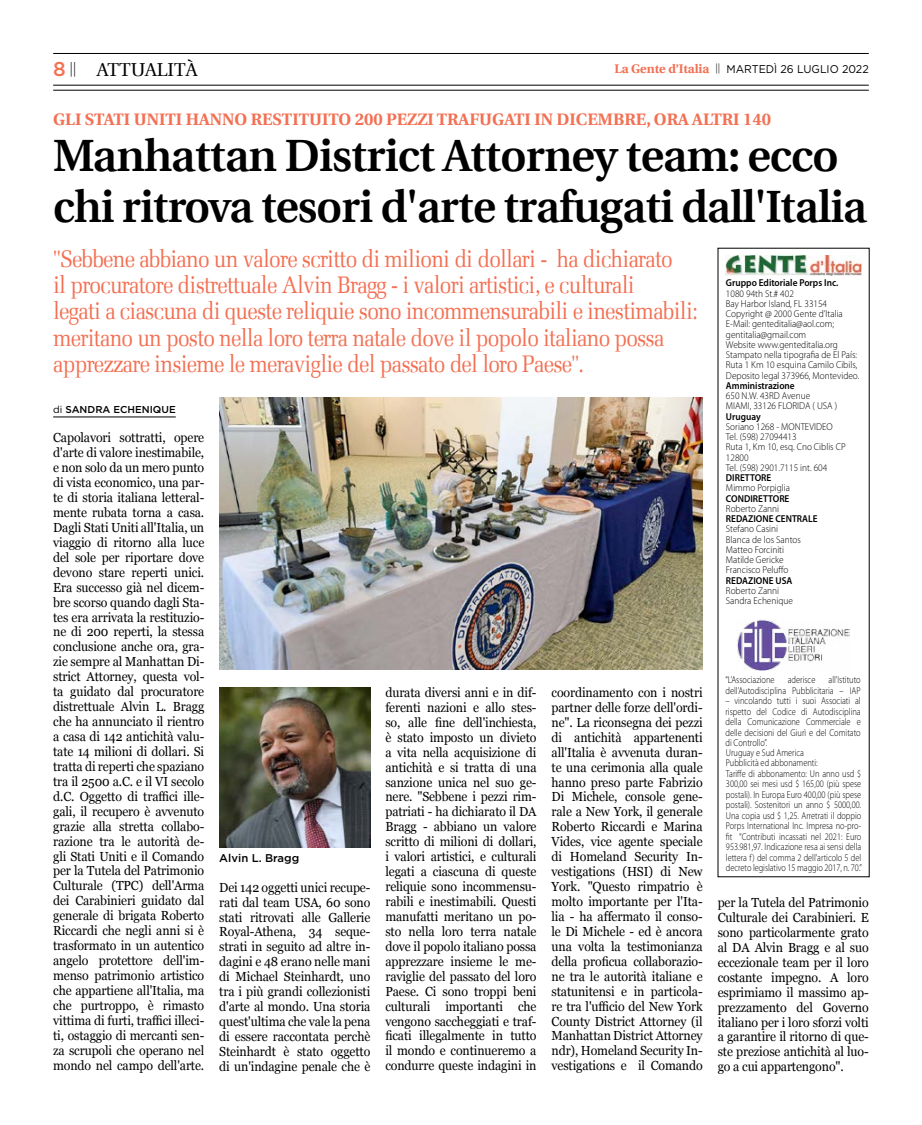
<style>
.page{position:relative;width:922px;height:1125px;background:#fff}
.page>*{position:absolute;margin:0;border:0;box-sizing:border-box;transform-origin:0 0}
.t1{font:600 45.25px/51.2px "Utopia";letter-spacing:-.02em;color:#000}
.t2{font:300 24px/26.2px "Melior";letter-spacing:-.04em;color:#f37053;scale:.87 1}
.t3{font:18.75px "Utopia";color:#000}
.t4{font:700 16.62px "Utopia";color:#f37053}
.t5{font:300 14.62px "Myriad Pro";color:#000}
.t6{font:13.12px/15px "Georgia";letter-spacing:-.01em;color:#000;text-align:justify;scale:.94 1}
.t7{font:11.25px "Gotham";color:#000;scale:.95 1}
.t8{font:500 11.25px "Gotham";color:#000}
.t9{font:300 10px/10.2px "Myriad Pro";color:#000;scale:.93 1}
.t10{font:300 10px/10.5px "Myriad Pro";color:#000;scale:.83 1}
.t11{font:300 10px/10.5px "Myriad Pro";color:#000;text-align:right;scale:.84 1}
.t12{font:600 10px "Myriad Pro";color:#000;scale:.93 1}
.t13{font:500 10px "Gotham";color:#000}
.s1{font-family:"Gotham";font-weight:500;font-size:20px;color:#f37053}
.s2{font-family:"Utopia";font-weight:700;font-size:12.5px;color:#f37053}
.s3{font-weight:400}
</style>
<div class="page">
<hr style="left:53px;top:53px;width:815px;height:1px;background:#000">
<hr style="left:53px;top:90px;width:815px;height:1px;background:#000">
<hr style="left:53px;top:85px;width:815px;height:1px;background:#000">
<img style="left:737px;top:620px;width:112px;height:50px">
<img style="left:725px;top:255px;width:136px;height:21px">
<hr style="left:53px;top:417px;width:123px;height:1px;background:#000">
<img style="left:219px;top:398px;width:483px;height:271px">
<img style="left:219px;top:687px;width:151px;height:160px">
<h3 class="t3" style="left:97px;top:60px;width:102px">ATTUALITÀ</h3>
<p class="t5" style="left:53px;top:59px;width:24px"><span class="s1">8</span> ||</p>
<p class="t7" style="left:614px;top:62px;width:269px"><span class="s2">La Gente d’Italia</span> <sup>||</sup> MARTEDÌ 26 LUGLIO 2022</p>
<p class="t4" style="left:53px;top:110px;width:719px">GLI STATI UNITI HANNO RESTITUITO 200 PEZZI TRAFUGATI IN DICEMBRE, ORA ALTRI 140</p>
<h1 class="t1" style="left:53px;top:130px;width:815px">Manhattan District Attorney team: ecco chi ritrova tesori d'arte trafugati dall'Italia</h1>
<p class="t2" style="left:53px;top:248px;width:742px">"Sebbene abbiano un valore scritto di milioni di dollari - ha dichiarato<br>il procuratore distrettuale Alvin Bragg - i valori artistici, e culturali<br>legati a ciascuna di queste reliquie sono incommensurabili e inestimabili: meritano un posto nella loro terra natale dove il popolo italiano possa apprezzare insieme le meraviglie del passato del loro Paese".</p>
<p class="t12" style="left:725px;top:277px;width:122px">Gruppo Editoriale Porps Inc.</p>
<p class="t9" style="left:725px;top:288px;width:145px">1080 94th St.# 402<br>Bay Harbor Island, FL 33154<br>Copyright @ 2000 Gente d’Italia<br>E-Mail: genteditalia@aol.com; gentitalia@gmail.com<br>Website www.genteditalia.org<br>Stampato nella tipografia de El País:<br>Ruta 1 Km 10 esquina Camilo Cibils,<br>Deposito legal 373966, Montevideo.</p>
<p class="t12" style="left:725px;top:379px;width:75px">Amministrazione</p>
<p class="t9" style="left:725px;top:390px;width:121px">650 N.W. 43RD Avenue<br>MIAMI, 33126 FLORIDA ( USA )</p>
<p class="t12" style="left:725px;top:410px;width:39px">Uruguay</p>
<p class="t9" style="left:725px;top:421px;width:130px">Soriano 1268 - MONTEVIDEO<br>Tel. (598) 27094413<br>Ruta 1, Km 10, esq. Cno Ciblis CP<br>12800<br>Tel. (598) 2901.7115 int. 604</p>
<p class="t12" style="left:725px;top:471px;width:50px">DIRETTORE</p>
<p class="t9" style="left:725px;top:483px;width:70px">Mimmo Porpiglia</p>
<p class="t12" style="left:725px;top:492px;width:70px">CONDIRETTORE</p>
<p class="t9" style="left:725px;top:503px;width:59px">Roberto Zanni</p>
<p class="t12" style="left:725px;top:512px;width:100px">REDAZIONE CENTRALE</p>
<p class="t9" style="left:725px;top:524px;width:82px">Stefano Casini<br>Blanca de los Santos<br>Matteo Forciniti<br>Matilde Gericke<br>Francisco Peluffo</p>
<p class="t12" style="left:725px;top:574px;width:73px">REDAZIONE USA</p>
<p class="t9" style="left:725px;top:585px;width:73px">Roberto Zanni<br>Sandra Echenique</p>
<p class="t13" style="left:53px;top:403px;width:124px"><span class="s3">di</span> SANDRA ECHENIQUE</p>
<p class="t6" style="left:53px;top:430px;width:162px">Capolavori sottratti, opere d'arte di valore inestimabile, e non solo da un mero punto di vista economico, una par&shy;te di storia italiana letteral&shy;mente rubata torna a casa.<br>Dagli Stati Uniti all'Italia, un viaggio di ritorno alla luce del sole per riportare dove devono stare reperti unici.<br>Era successo già nel dicem&shy;bre scorso quando dagli Sta&shy;tes era arrivata la restituzio&shy;ne di 200 reperti, la stessa conclusione anche ora, gra&shy;zie sempre al Manhattan Di&shy;strict Attorney, questa vol&shy;ta guidato dal procuratore distrettuale Alvin L. Bragg che ha annunciato il rientro a casa di 142 antichità valu&shy;tate 14 milioni di dollari. Si tratta di reperti che spaziano tra il 2500 a.C. e il VI secolo d.C. Oggetto di traffici ille&shy;gali, il recupero è avvenuto grazie alla stretta collabo&shy;razione tra le autorità de&shy;gli Stati Uniti e il Comando per la Tutela del Patrimonio Culturale (TPC) dell'Arma dei Carabinieri guidato dal generale di brigata Roberto Riccardi che negli anni si è trasformato in un autentico angelo protettore dell'im&shy;menso patrimonio artistico che appartiene all'Italia, ma che purtroppo, è rimasto vittima di furti, traffici illeci&shy;ti, ostaggio di mercanti sen&shy;za scrupoli che operano nel mondo nel campo dell'arte.</p>
<p class="t11" style="left:725px;top:674px;width:162px">all’Istituto<br>dell’Autodisciplina Pubblicitaria – IAP</p>
<p class="t11" style="left:725px;top:695px;width:162px;text-align:justify">– vincolando tutti i suoi Associati al rispetto del Codice di Autodisciplina della Comunicazione Commerciale e delle decisioni del Giurì e del Comitato di Controllo”.</p>
<p class="t11" style="left:725px;top:674px;width:60px">“L’Associazione</p>
<p class="t11" style="left:787px;top:674px;width:34px">aderisce</p>
<p class="t6" style="left:385px;top:684px;width:162px">durata diversi anni e in dif&shy;ferenti nazioni e allo stes&shy;so, alle fine dell'inchiesta, è stato imposto un divieto a vita nella acquisizione di antichità e si tratta di una sanzione unica nel suo ge&shy;nere. "Sebbene i pezzi rim&shy;patriati - ha dichiarato il DA Bragg - abbiano un valore scritto di milioni di dollari, i valori artistici, e culturali legati a ciascuna di queste reliquie sono incommensu&shy;rabili e inestimabili. Questi manufatti meritano un po&shy;sto nella loro terra natale dove il popolo italiano possa apprezzare insieme le me&shy;raviglie del passato del loro Paese. Ci sono troppi beni culturali importanti che vengono saccheggiati e traf&shy;ficati illegalmente in tutto il mondo e continueremo a condurre queste indagini in</p>
<p class="t6" style="left:551px;top:684px;width:162px">coordinamento con i nostri partner delle forze dell'ordi&shy;ne". La riconsegna dei pezzi di antichità appartenenti all'Italia è avvenuta duran&shy;te una cerimonia alla quale hanno preso parte Fabrizio Di Michele, console gene&shy;rale a New York, il generale Roberto Riccardi e Marina Vides, vice agente speciale di Homeland Security In&shy;vestigations (HSI) di New York. "Questo rimpatrio è molto importante per l'Ita&shy;lia - ha affermato il conso&shy;le Di Michele - ed è ancora una volta la testimonianza della proficua collaborazio&shy;ne tra le autorità italiane e statunitensi e in particola&shy;re tra l'ufficio del New York County District Attorney (il Manhattan District Attorney ndr), Homeland Security In&shy;vestigations e il Comando</p>
<p class="t10" style="left:725px;top:747px;width:165px">Uruguay e Sud America<br>Pubblicità ed abbonamenti:<br>Tariffe di abbonamento: Un anno usd $ 300,00 sei mesi usd $ 165,00 (più spese postali). In Europa Euro 400,00 (più spese postali). Sostenitori un anno $ 5000,00.<br>Una copia usd $ 1,25. Arretrati il doppio Porps International Inc. Impresa no-pro&shy;fit “Contributi incassati nel 2021: Euro 953.981,97. Indicazione resa ai sensi della lettera f ) del comma 2 dell'articolo 5 del decreto legislativo 15 maggio 2017, n. 70.”</p>
<p class="t8" style="left:219px;top:851px;width:81px">Alvin L. Bragg</p>
<p class="t6" style="left:219px;top:879px;width:162px">Dei 142 oggetti unici recupe&shy;rati dal team USA, 60 sono stati ritrovati alle Gallerie Royal-Athena, 34 seque&shy;strati in seguito ad altre in&shy;dagini e 48 erano nelle mani di Michael Steinhardt, uno tra i più grandi collezionisti d'arte al mondo. Una storia quest'ultima che vale la pena di essere raccontata perchè Steinhardt è stato oggetto di un'indagine penale che è</p>
<p class="t6" style="left:717px;top:894px;width:162px">per la Tutela del Patrimonio Culturale dei Carabinieri. E sono particolarmente grato al DA Alvin Bragg e al suo eccezionale team per il loro costante impegno. A loro esprimiamo il massimo ap&shy;prezzamento del Governo italiano per i loro sforzi volti a garantire il ritorno di que&shy;ste preziose antichità al luo&shy;go a cui appartengono".</p>
</div>
